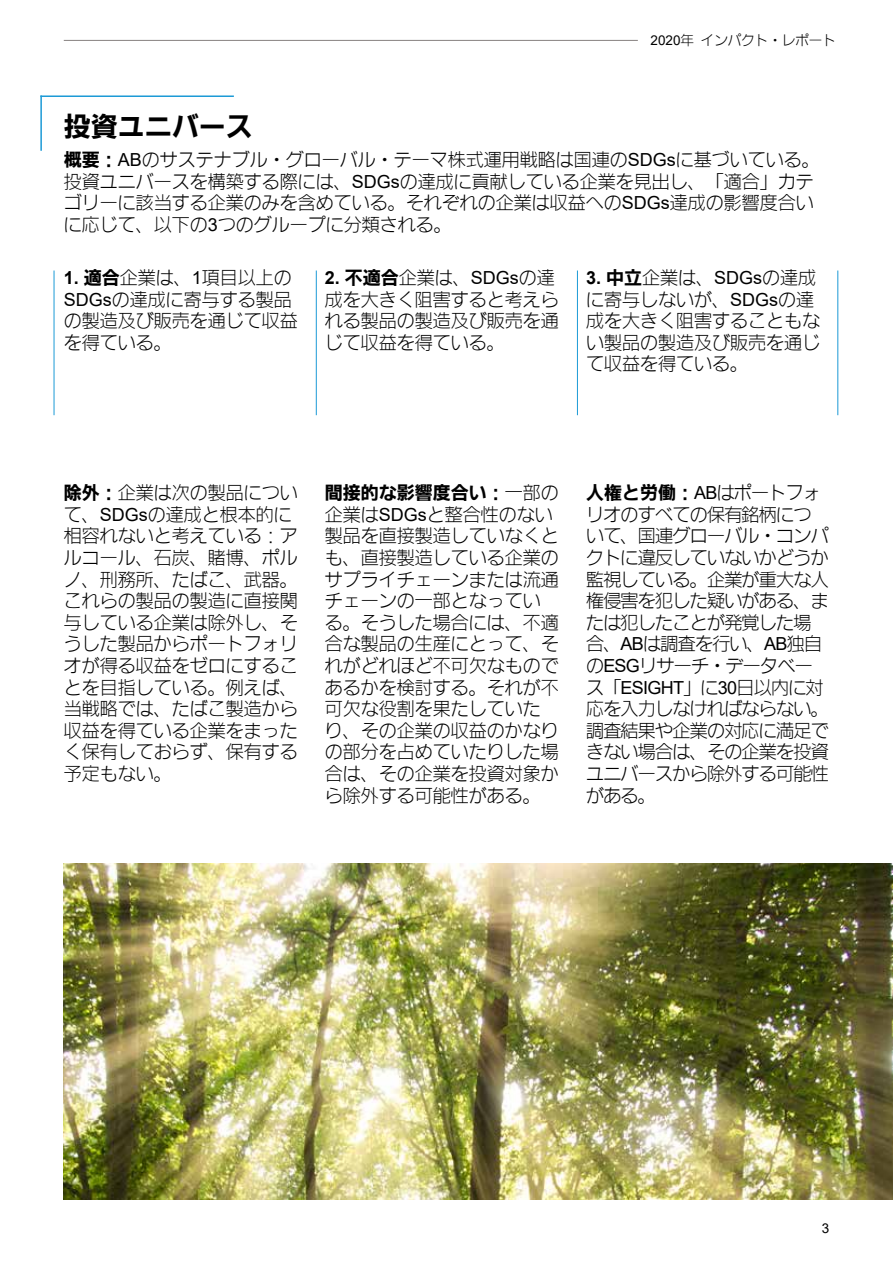
<style>
.page{position:relative;width:893px;height:1263px;background:#fff}
.page>*{position:absolute;margin:0;border:0;box-sizing:border-box;transform-origin:0 0}
.t1{font:27px "PN Go IWA HW Bd";color:#000}
.t2{font:18px/21.6px "PN Go IWA HW Lt";color:#000}
.t3{font:18px/21.6px "PN Go IWA HW Lt";letter-spacing:-.04em;color:#000}
.t4{font:18px "PN Go IWA HW Bd";color:#000}
.t5{font:13.5px "PN Go IWA HW Lt";color:#000}
.t6{font:13.5px "Arial";color:#000}
.s1{font-family:"Arial"}
.s2{font-family:"PN Go IWA HW Bd"}
.s3{font-family:"Arial";font-weight:700}
.s4{font-family:"PN Go IWA HW Lt"}
</style>
<div class="page">
<hr style="left:64px;top:40px;width:574px;height:1px;background:#878180">
<img style="left:64px;top:863px;width:829px;height:336px">
<hr style="left:40px;top:95px;width:2px;height:56px;background:#1c9ad6">
<hr style="left:40px;top:95px;width:194px;height:2px;background:#1c9ad6">
<hr style="left:54px;top:270px;width:1px;height:145px;background:#1c9ad6">
<hr style="left:316px;top:270px;width:1px;height:145px;background:#1c9ad6">
<hr style="left:577px;top:270px;width:1px;height:145px;background:#1c9ad6">
<hr style="left:837px;top:270px;width:1px;height:145px;background:#1c9ad6">
<p class="t5" style="left:651px;top:34px;width:187px"><span class="s1">2020</span>年 インパクト・レポート</p>
<h1 class="t1" style="left:64px;top:113px;width:190px">投資ユニバース</h1>
<p class="t2" style="left:64px;top:149px;width:758px"><span class="s2">概要：</span><span class="s1">AB</span>のサステナブル・グローバル・テーマ株式運用戦略は国連の<span class="s1">SDGs</span>に基づいている。投資ユニバースを構築する際には、<span class="s1">SDGs</span>の達成に貢献している企業を見出し、「適合」カテゴリーに該当する企業のみを含めている。それぞれの企業は収益への<span class="s1">SDGs</span>達成の影響度合いに応じて、以下の<span class="s1">3</span>つのグループに分類される。</p>
<p class="t2" style="left:64px;top:267px;width:235px"><span class="s3">1.</span> <span class="s2">適合</span>企業は、<span class="s1">1</span>項目以上の<br><span class="s1">SDGs</span>の達成に寄与する製品の製造及び販売を通じて収益を得ている。</p>
<p class="t2" style="left:325px;top:267px;width:235px"><span class="s3">2.</span> <span class="s2">不適合</span>企業は、<span class="s1">SDGs</span>の達成を大きく阻害すると考えられる製品の製造及び販売を通じて収益を得ている。</p>
<p class="t2" style="left:586px;top:267px;width:235px"><span class="s3">3.</span> <span class="s2">中立</span>企業は、<span class="s1">SDGs</span>の達成に寄与しないが、<span class="s1">SDGs</span>の達成を大きく阻害することもない製品の製造及び販売を通じて収益を得ている。</p>
<p class="t2" style="left:64px;top:482px;width:235px"><span class="s2">除外：</span>企業は次の製品について、<span class="s1">SDGs</span>の達成と根本的に相容れないと考えている：アルコール、石炭、賭博、ポルノ、刑務所、たばこ、武器。これらの製品の製造に直接関与している企業は除外し、そうした製品からポートフォリオが得る収益をゼロにすることを目指している。例えば、当戦略では、たばこ製造から収益を得ている企業をまったく保有しておらず、保有する予定もない。</p>
<p class="t4" style="left:325px;top:484px;width:235px">間接的な影響度合い：<span class="s4">一部の</span></p>
<p class="t2" style="left:325px;top:503px;width:235px">企業は<span class="s1">SDGs</span>と整合性のない製品を直接製造していなくとも、直接製造している企業のサプライチェーンまたは流通チェーンの一部となっている。そうした場合には、不適合な製品の生産にとって、それがどれほど不可欠なものであるかを検討する。それが不可欠な役割を果たしていたり、その企業の収益のかなりの部分を占めていたりした場合は、その企業を投資対象から除外する可能性がある。</p>
<p class="t4" style="left:586px;top:484px;width:236px">人権と労働：<span class="s1">AB</span><span class="s4">はポートフォ</span></p>
<p class="t3" style="left:586px;top:503px;width:244px">リオのすべての保有銘柄について、国連グローバル・コンパクトに違反していないかどうか監視している。企業が重大な人権侵害を犯した疑いがある、または犯したことが発覚した場合、<span class="s1">AB</span>は調査を行い、<span class="s1">AB</span>独自の<span class="s1">ESG</span>リサーチ・データベース「<span class="s1">ESIGHT</span>」に<span class="s1">30</span>日以内に対応を入力しなければならない。調査結果や企業の対応に満足できない場合は、その企業を投資ユニバースから除外する可能性がある。</p>
<p class="t6" style="left:822px;top:1219px;width:9px">3</p>
</div>
